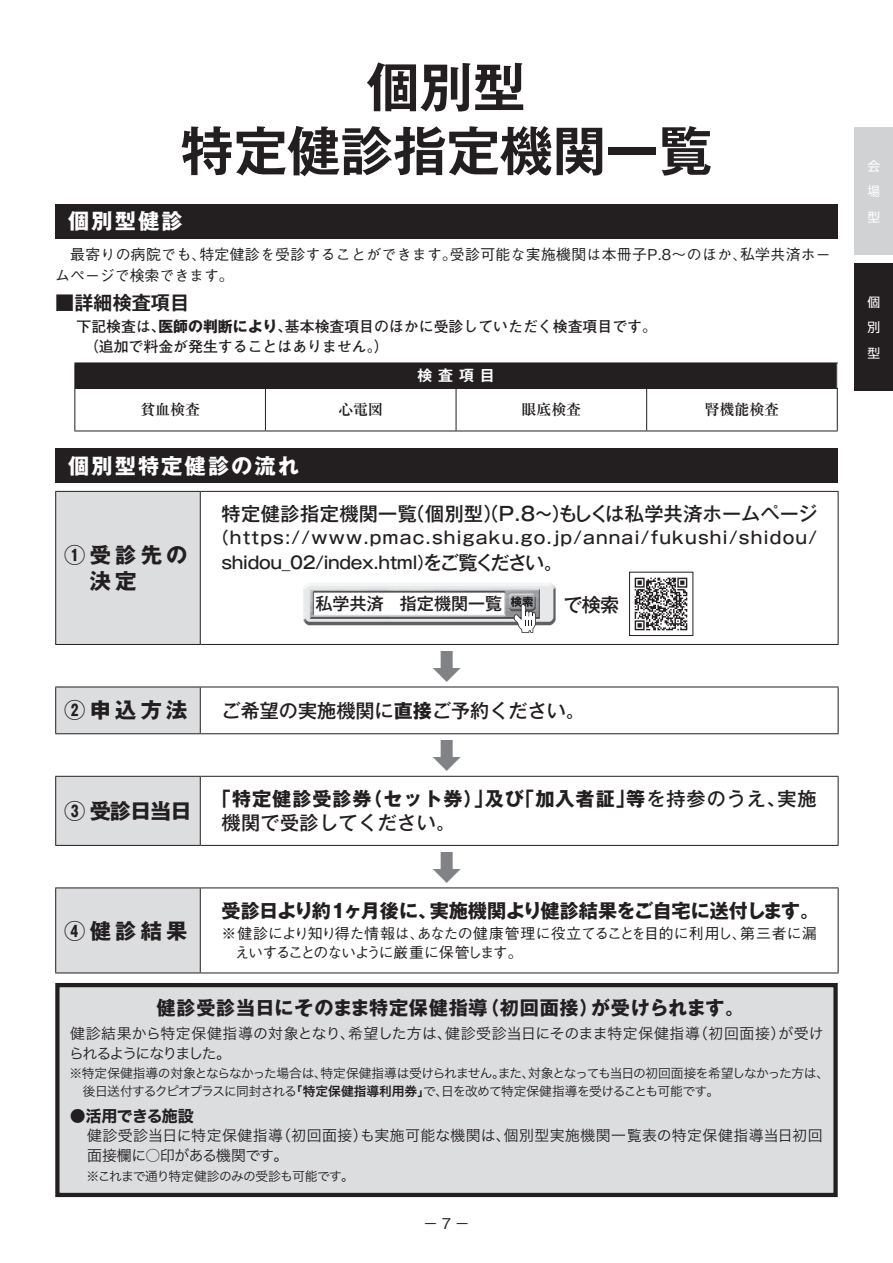
<style>
.page{position:relative;width:893px;height:1263px;background:#fff}
.page>*{position:absolute;margin:0;border:0;box-sizing:border-box;transform-origin:0 0}
.t1{font:700 53.1px/63.8px "Gothic MB101 Pr 5 De";color:#231f20;text-align:center}
.t2{font:700 34.05px "Gothic MB101 Pro";color:#808285}
.t3{font:700 21.3px/25.5px "Gothic MB101 Pro";letter-spacing:.2em;color:#231f20}
.t4{font:700 21.3px "Gothic MB101 Pr 5";letter-spacing:.095em;color:#fff}
.t5{font:700 19.2px/24.5px "Gothic MB101 Pro";letter-spacing:.05em;color:#231f20}
.t6{font:500 19.2px "Gothic MB101 Pro";letter-spacing:.02em;color:#231f20}
.t7{font:700 19.2px "Gothic MB101 Pr 5";letter-spacing:-.03em;color:#231f20}
.t8{font:700 19.2px "Gothic MB101 Pr 5";letter-spacing:.04em;color:#231f20}
.t9{font:500 19.2px "Gothic MB101 Pro";color:#231f20}
.t10{font:700 19.2px "Gothic MB101 Pr 5 De";color:#231f20}
.t11{font:500 16.95px/25.5px "Gothic MB101 Pro";letter-spacing:.065em;color:#231f20}
.t12{font:500 16.95px "Gothic MB101 Pro";letter-spacing:.005em;color:#231f20}
.t13{font:15.9px "Hira Kaku Std N W7";letter-spacing:-.04em;color:#231f20}
.t14{font:500 14.85px/21.3px "Gothic BBB Pr 5";letter-spacing:.02em;color:#231f20}
.t15{font:14.85px/20.2px "Hira Kaku Pro N W3";letter-spacing:.015em;color:#231f20}
.t16{font:14.85px/20.2px "Hira Kaku Pro N W3";letter-spacing:.035em;color:#231f20}
.t17{font:500 14.85px/19.2px "Gothic BBB Pr 5";letter-spacing:-.035em;color:#231f20}
.t18{font:700 14.85px/20.2px "Futo Go B101 Pro";color:#231f20}
.t19{font:700 14.85px "Ryumin Pr 5";color:#231f20}
.t20{font:700 14.85px "Gothic MB101 Pr 5 De";color:#fff}
.t21{font:12.75px/18.1px "Hira Kaku Pro N W3";letter-spacing:-.055em;color:#231f20}
.t22{font:12.75px/25.5px "Shin Go Pr 6 N";color:#fff;text-align:justify}
.s1{font-family:"Gothic MB101 Pro"}
.s2{font-size:19.2px}
.s3{font-weight:700}
.s4{font-weight:500}
.s5{font-family:"Hira Kaku Pro N W6"}
</style>
<div class="page">
<div style="left:855px;top:128px;width:38px;height:127px;background:#d1d2d4"></div>
<div style="left:855px;top:264px;width:38px;height:127px;background:#231f20"></div>
<div style="left:60px;top:1182px;width:773px;height:21px;background:linear-gradient(to right,#fff,#fff)"></div>
<div style="left:55px;top:204px;width:783px;height:34px;background:#231f20"></div>
<div style="left:75px;top:363px;width:762px;height:25px;background:#231f20"></div>
<hr style="left:74px;top:362px;width:191px;height:1px;background:#231f20">
<svg style="left:74px;top:363px;width:1px;height:25px"></svg>
<hr style="left:265px;top:362px;width:191px;height:1px;background:#231f20">
<hr style="left:456px;top:362px;width:191px;height:1px;background:#231f20">
<hr style="left:647px;top:362px;width:191px;height:1px;background:#231f20">
<hr style="left:74px;top:388px;width:191px;height:1px;background:#231f20">
<hr style="left:74px;top:389px;width:1px;height:42px;background:#231f20">
<hr style="left:265px;top:388px;width:191px;height:1px;background:#231f20">
<hr style="left:265px;top:389px;width:1px;height:42px;background:#231f20">
<hr style="left:456px;top:388px;width:191px;height:1px;background:#231f20">
<hr style="left:456px;top:389px;width:1px;height:42px;background:#231f20">
<hr style="left:647px;top:388px;width:191px;height:1px;background:#231f20">
<hr style="left:646px;top:389px;width:1px;height:42px;background:#231f20">
<hr style="left:837px;top:389px;width:1px;height:42px;background:#231f20">
<hr style="left:74px;top:431px;width:191px;height:1px;background:#231f20">
<hr style="left:265px;top:431px;width:191px;height:1px;background:#231f20">
<hr style="left:456px;top:431px;width:191px;height:1px;background:#231f20">
<hr style="left:647px;top:431px;width:191px;height:1px;background:#231f20">
<svg style="left:837px;top:363px;width:1px;height:25px"></svg>
<div style="left:55px;top:448px;width:783px;height:34px;background:#231f20"></div>
<svg style="left:56px;top:492px;width:144px;height:480px;fill:#dcdddf"></svg>
<hr style="left:55px;top:491px;width:145px;height:1px;background:#231f20">
<hr style="left:55px;top:492px;width:1px;height:152px;background:#231f20">
<hr style="left:200px;top:491px;width:638px;height:1px;background:#231f20">
<hr style="left:200px;top:492px;width:1px;height:152px;background:#231f20">
<hr style="left:838px;top:492px;width:1px;height:152px;background:#231f20">
<hr style="left:55px;top:644px;width:145px;height:1px;background:#231f20">
<hr style="left:200px;top:644px;width:638px;height:1px;background:#231f20">
<hr style="left:55px;top:686px;width:145px;height:1px;background:#231f20">
<hr style="left:55px;top:687px;width:1px;height:46px;background:#231f20">
<hr style="left:200px;top:686px;width:638px;height:1px;background:#231f20">
<hr style="left:200px;top:687px;width:1px;height:46px;background:#231f20">
<hr style="left:838px;top:687px;width:1px;height:46px;background:#231f20">
<hr style="left:55px;top:733px;width:145px;height:1px;background:#231f20">
<hr style="left:200px;top:733px;width:638px;height:1px;background:#231f20">
<hr style="left:55px;top:776px;width:145px;height:1px;background:#231f20">
<hr style="left:55px;top:777px;width:1px;height:68px;background:#231f20">
<hr style="left:200px;top:776px;width:638px;height:1px;background:#231f20">
<hr style="left:200px;top:777px;width:1px;height:68px;background:#231f20">
<hr style="left:838px;top:777px;width:1px;height:68px;background:#231f20">
<hr style="left:55px;top:845px;width:145px;height:1px;background:#231f20">
<hr style="left:200px;top:845px;width:638px;height:1px;background:#231f20">
<hr style="left:55px;top:887px;width:145px;height:1px;background:#231f20">
<hr style="left:55px;top:888px;width:1px;height:84px;background:#231f20">
<hr style="left:200px;top:887px;width:638px;height:1px;background:#231f20">
<hr style="left:200px;top:888px;width:1px;height:84px;background:#231f20">
<hr style="left:838px;top:888px;width:1px;height:84px;background:#231f20">
<hr style="left:55px;top:972px;width:145px;height:1px;background:#231f20">
<hr style="left:200px;top:972px;width:638px;height:1px;background:#231f20">
<div style="left:57px;top:985px;width:779px;height:210px;background:#dcdddf"></div>
<div style="left:55px;top:983px;width:783px;height:214px;border:4px solid #231f20"></div>
<img style="left:634px;top:577px;width:54px;height:54px">
<div style="left:629px;top:572px;width:64px;height:64px;border:1px solid #231f20"></div>
<img style="left:303px;top:583px;width:253px;height:43px">
<svg style="left:511px;top:597px;width:25px;height:36px"></svg>
<h1 class="t1" style="left:181px;top:51px;width:533px">個別型<br>特定健診指定機関一覧</h1>
<h3 class="t4" style="left:68px;top:203px;width:116px">個別型健診</h3>
<p class="t14" style="left:55px;top:242px;width:777px">　最寄りの病院でも、特定健診を受診することができます。受診可能な実施機関は本冊子P.8～のほか、私学共済ホームページで検索できます。</p>
<h3 class="t10" style="left:55px;top:287px;width:135px">■詳細検査項目</h3>
<p class="t18" style="left:77px;top:314px;width:582px">下記検査は、<span class="s1">医師の判断により</span>、基本検査項目のほかに受診していただく検査項目です。　（追加で料金が発生することはありません。）</p>
<p class="t20" style="left:417px;top:363px;width:79px">検査項目</p>
<p class="t19" style="left:140px;top:398px;width:61px">貧血検査</p>
<p class="t19" style="left:338px;top:398px;width:46px">心電図</p>
<p class="t19" style="left:522px;top:398px;width:61px">眼底検査</p>
<p class="t19" style="left:705px;top:398px;width:76px">腎機能検査</p>
<h3 class="t4" style="left:68px;top:448px;width:233px">個別型特定健診の流れ</h3>
<h3 class="t3" style="left:64px;top:540px;width:125px">①受診先の　決定</h3>
<h3 class="t6" style="left:221px;top:498px;width:597px">特定健診指定機関一覧（個別型）（P.8～）もしくは私学共済ホームページ</h3>
<h3 class="t11" style="left:221px;top:522px;width:597px;text-indent:-10px">（https://www.pmac.shigaku.go.jp/annai/fukushi/shidou/ shidou_02/index.html）<span class="s2">をご覧ください。</span></h3>
<h3 class="t12" style="left:315px;top:589px;width:188px">私学共済 指定機関一覧</h3>
<h3 class="t9" style="left:564px;top:588px;width:57px">で検索</h3>
<h2 class="t2" style="left:430px;top:637px;width:36px">➡</h2>
<h3 class="t3" style="left:64px;top:695px;width:125px">②申込方法</h3>
<h3 class="t9" style="left:222px;top:694px;width:365px">ご希望の実施機関に<span class="s3">直接</span>ご予約ください。</h3>
<h2 class="t2" style="left:430px;top:727px;width:36px">➡</h2>
<h3 class="t3" style="left:64px;top:795px;width:129px">③ 受診日当日</h3>
<h3 class="t5" style="left:222px;top:784px;width:597px;text-indent:-10px">「特定健診受診券（セット券）」及び「加入者証」等<span class="s4">を持参のうえ、実施機関で受診してください。</span></h3>
<h2 class="t2" style="left:430px;top:838px;width:36px">➡</h2>
<h3 class="t3" style="left:64px;top:915px;width:125px">④健診結果</h3>
<h3 class="t7" style="left:222px;top:894px;width:599px">受診日より約1ヶ月後に、実施機関より健診結果をご自宅に送付します。</h3>
<p class="t17" style="left:235px;top:923px;width:583px;text-indent:-13px">※健診により知り得た情報は、あなたの健康管理に役立てることを目的に利用し、第三者に漏えいすることのないように厳重に保管します。</p>
<h3 class="t8" style="left:157px;top:991px;width:589px">健診受診当日にそのまま特定保健指導（初回面接）が受けられます。</h3>
<p class="t15" style="left:69px;top:1022px;width:756px">健診結果から特定保健指導の対象となり、希望した方は、健診受診当日にそのまま特定保健指導（初回面接）が受けられるようになりました。</p>
<p class="t21" style="left:83px;top:1063px;width:748px;text-indent:-13px">※特定保健指導の対象とならなかった場合は、特定保健指導は受けられません。また、対象となっても当日の初回面接を希望しなかった方は、後日送付するクピオプラスに同封される<span class="s5">「特定保健指導利用券」</span>で、日を改めて特定保健指導を受けることも可能です。</p>
<p class="t13" style="left:70px;top:1103px;width:125px">●活用できる施設</p>
<p class="t16" style="left:87px;top:1124px;width:737px">健診受診当日に特定保健指導（初回面接）も実施可能な機関は、個別型実施機関一覧表の特定保健指導当日初回面接欄に○印がある機関です。</p>
<p class="t21" style="left:87px;top:1166px;width:269px">※これまで通り特定健診のみの受診も可能です。</p>
<p class="t14" style="left:423px;top:1212px;width:48px">−7−</p>
<p class="t22" style="left:867px;top:152px;width:14px">会場型</p>
<p class="t22" style="left:867px;top:288px;width:14px">個別型</p>
</div>
